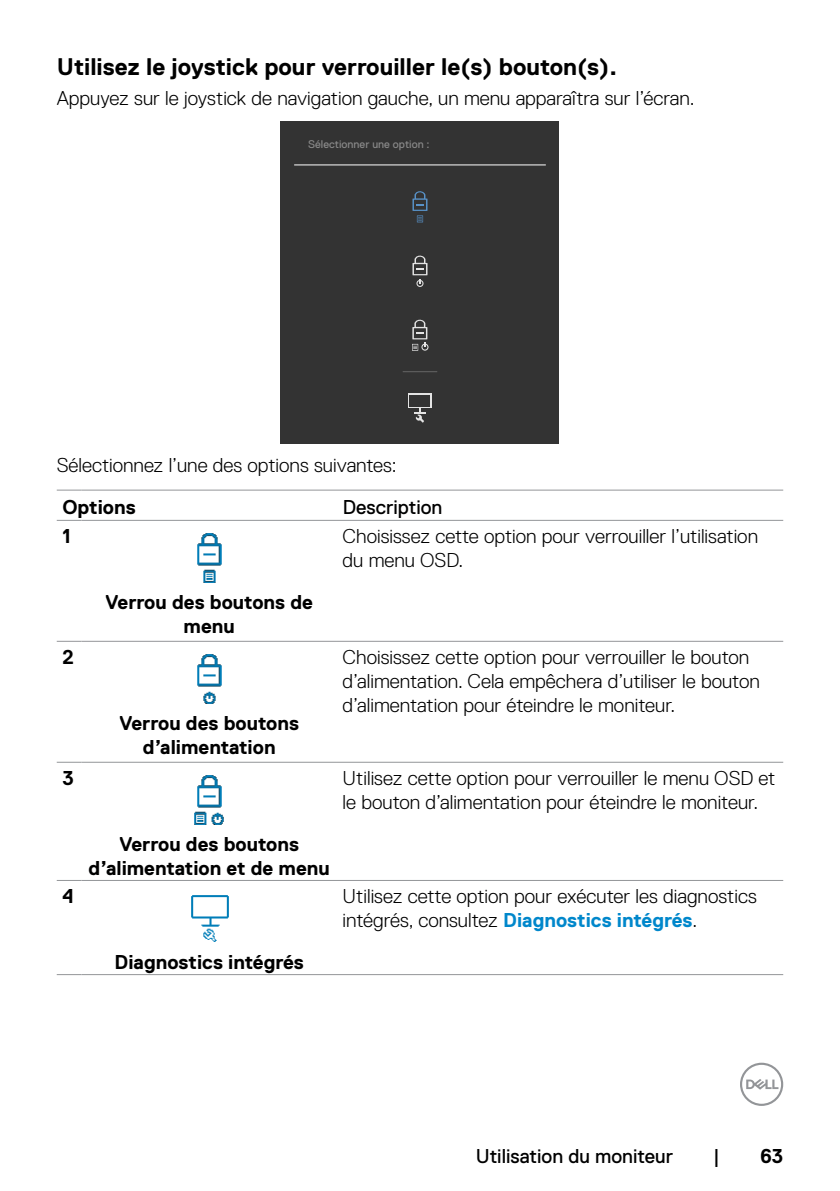
<style>
.page{position:relative;width:840px;height:1191px;background:#fff}
.page>*{position:absolute;margin:0;border:0;box-sizing:border-box;transform-origin:0 0}
.t1{font:700 24px "Dell Replica";color:#000}
.t2{font:300 20px/24px "Dell Replica";color:#000}
.t3{font:700 20px/24px "Dell Replica";color:#000;text-align:center}
.t4{font:20px "Dell Replica";color:#000}
.t5{font:11.2px "Dell Replica";color:#888}
.s1{font-weight:700;color:#0087cb}
</style>
<div class="page">
<svg style="left:740px;top:1062px;width:42px;height:44px"></svg>
<div style="left:280px;top:121px;width:279px;height:323px;background:#333"></div>
<hr style="left:294px;top:164px;width:251px;height:1px;background:#fff">
<hr style="left:402px;top:371px;width:35px;height:1px;background:#666">
<svg style="left:408px;top:393px;width:23px;height:15px"></svg>
<div style="left:409px;top:395px;width:21px;height:11px;background:#333"></div>
<svg style="left:414px;top:408px;width:11px;height:15px"></svg>
<svg style="left:412px;top:191px;width:15px;height:31px"></svg>
<svg style="left:412px;top:255px;width:15px;height:28px"></svg>
<div style="left:416px;top:280px;width:7px;height:7px;border:1px solid #e4e4e4;border-radius:50%"></div>
<div style="left:421px;top:343px;width:7px;height:8px;border:1px solid #e4e4e4;border-radius:50%"></div>
<svg style="left:412px;top:319px;width:15px;height:32px"></svg>
<svg style="left:57px;top:490px;width:24px;height:1px"></svg>
<hr style="left:81px;top:490px;width:256px;height:1px;background:#939598">
<svg style="left:57px;top:520px;width:24px;height:1px"></svg>
<hr style="left:81px;top:520px;width:256px;height:1px;background:#939598">
<hr style="left:337px;top:490px;width:445px;height:1px;background:#939598">
<hr style="left:337px;top:520px;width:445px;height:1px;background:#939598">
<svg style="left:57px;top:641px;width:24px;height:1px"></svg>
<hr style="left:81px;top:641px;width:256px;height:1px;background:#939598">
<hr style="left:337px;top:641px;width:445px;height:1px;background:#939598">
<svg style="left:57px;top:762px;width:24px;height:1px"></svg>
<hr style="left:81px;top:762px;width:256px;height:1px;background:#939598">
<hr style="left:337px;top:762px;width:445px;height:1px;background:#939598">
<svg style="left:57px;top:880px;width:24px;height:1px"></svg>
<svg style="left:57px;top:974px;width:24px;height:1px"></svg>
<hr style="left:81px;top:880px;width:256px;height:1px;background:#939598">
<hr style="left:81px;top:974px;width:256px;height:1px;background:#939598">
<hr style="left:337px;top:880px;width:445px;height:1px;background:#939598">
<hr style="left:337px;top:974px;width:445px;height:1px;background:#939598">
<img style="left:197px;top:533px;width:25px;height:50px">
<img style="left:197px;top:654px;width:25px;height:50px">
<img style="left:194px;top:775px;width:30px;height:50px">
<img style="left:191px;top:895px;width:38px;height:47px">
<p class="t1" style="left:57px;top:54px;width:561px">Utilisez le joystick pour verrouiller le(s) bouton(s).</p>
<p class="t2" style="left:57px;top:86px;width:639px">Appuyez sur le joystick de navigation gauche, un menu apparaîtra sur l’écran.</p>
<p class="t5" style="left:308px;top:138px;width:123px">Sélectionner une option :</p>
<p class="t2" style="left:57px;top:453px;width:341px">Sélectionnez l’une des options suivantes:</p>
<p class="t3" style="left:62px;top:495px;width:75px">Options</p>
<p class="t4" style="left:342px;top:495px;width:101px">Description</p>
<p class="t3" style="left:62px;top:524px;width:10px">1</p>
<p class="t2" style="left:342px;top:524px;width:416px">Choisissez cette option pour verrouiller l’utilisation du menu OSD.</p>
<p class="t3" style="left:105px;top:590px;width:209px">Verrou des boutons de menu</p>
<p class="t3" style="left:62px;top:645px;width:13px">2</p>
<p class="t3" style="left:119px;top:711px;width:181px">Verrou des boutons d’alimentation</p>
<p class="t2" style="left:342px;top:645px;width:418px">Choisissez cette option pour verrouiller le bouton d’alimentation. Cela empêchera d’utiliser le bouton d’alimentation pour éteindre le moniteur.</p>
<p class="t3" style="left:62px;top:766px;width:13px">3</p>
<p class="t2" style="left:342px;top:766px;width:434px">Utilisez cette option pour verrouiller le menu OSD et le bouton d’alimentation pour éteindre le moniteur.</p>
<p class="t3" style="left:89px;top:832px;width:242px">Verrou des boutons d’alimentation et de menu</p>
<p class="t3" style="left:62px;top:884px;width:13px">4</p>
<p class="t2" style="left:342px;top:884px;width:415px">Utilisez cette option pour exécuter les diagnostics intégrés, consultez <span class="s1">Diagnostics intégrés</span>.</p>
<p class="t3" style="left:114px;top:950px;width:191px">Diagnostics intégrés</p>
<p class="t4" style="left:475px;top:1144px;width:199px">Utilisation du moniteur</p>
<p class="t4" style="left:712px;top:1144px;width:8px">|</p>
<p class="t3" style="left:759px;top:1143px;width:25px">63</p>
</div>
